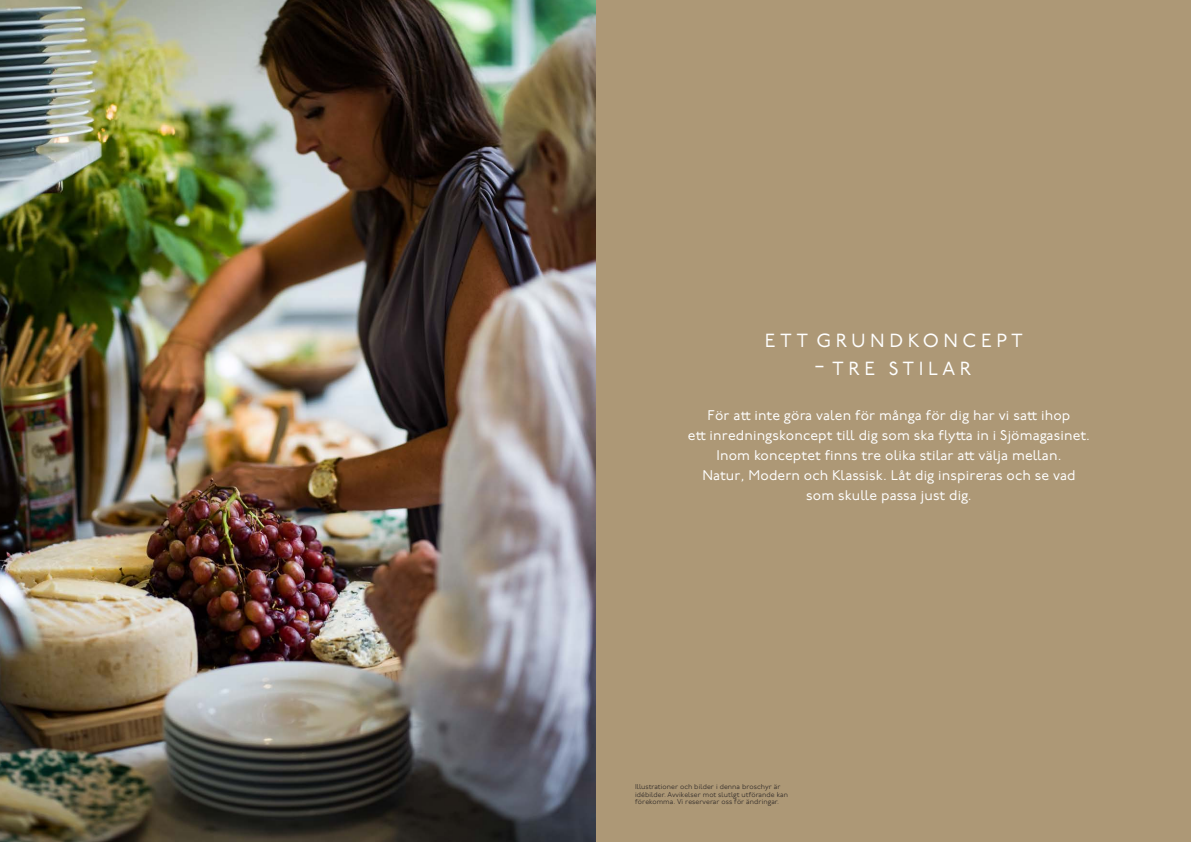
<style>
.page{position:relative;width:1191px;height:842px;background:#fff}
.page>*{position:absolute;margin:0;border:0;box-sizing:border-box;transform-origin:0 0}
.t1{font:19px "P22 Underground";letter-spacing:.24em;color:#fff}
.Ingress_vit{font:14px/20px "P22 Underground";letter-spacing:.01em;color:#fff;text-align:center}
.BILDTEXT_liten{font:300 7px/7.5px "P22 Underground";letter-spacing:.01em;color:#231f20}
</style>
<div class="page">
<div style="left:596px;top:0;width:595px;height:842px;background:#ad9876"></div>
<img style="left:0;top:0;width:595px;height:842px">
<p class="t1" style="left:765px;top:330px;width:259px">ETT GRUNDKONCEPT</p>
<p class="t1" style="left:814px;top:358px;width:158px">– TRE STILAR</p>
<p class="Ingress_vit" style="left:688px;top:406px;width:403px">För att inte göra valen för många för dig har vi satt ihop<br>ett inredningskoncept till dig som ska flytta in i Sjömagasinet.<br>Inom konceptet finns tre olika stilar att välja mellan.<br>Natur, Modern och Klassisk. Låt dig inspireras och se vad som skulle passa just dig.</p>
<p class="BILDTEXT_liten" style="left:635px;top:783px;width:154px">Illustrationer och bilder i denna broschyr är idébilder. Avvikelser mot slutlgt utförande kan</p>
<p class="BILDTEXT_liten" style="left:635px;top:798px;width:146px">förekomma. Vi reserverar oss för ändringar.</p>
</div>
